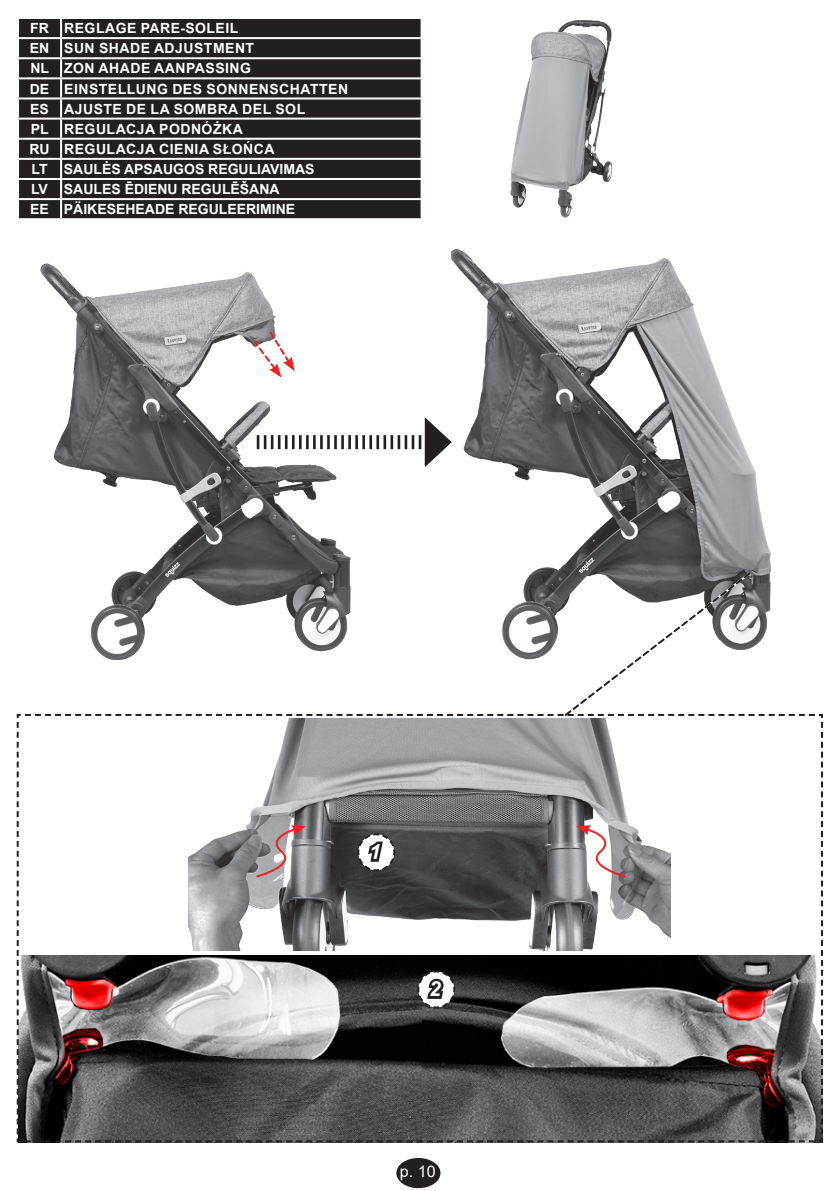
<style>
.page{position:relative;width:840px;height:1191px;background:#fff}
.page>*{position:absolute;margin:0;border:0;box-sizing:border-box;transform-origin:0 0}
.t1{font:italic 700 20.8px "Arial";color:#fff}
.t2{font:16px "Arial";color:#fff}
.t3{font:700 14px "Arial";letter-spacing:.035em;color:#fff}
.t4{font:700 14px "Arial";color:#fff}
</style>
<div class="page">
<div style="left:396px;top:1158px;width:44px;height:30px;background:#231f20;border-radius:50%"></div>
<div style="left:19px;top:19px;width:401px;height:199px;background:#231f20"></div>
<hr style="left:17px;top:37px;width:44px;height:2px;background:#fff">
<hr style="left:61px;top:37px;width:361px;height:2px;background:#fff">
<hr style="left:17px;top:57px;width:44px;height:2px;background:#fff">
<hr style="left:61px;top:57px;width:361px;height:2px;background:#fff">
<hr style="left:17px;top:77px;width:44px;height:2px;background:#fff">
<hr style="left:61px;top:77px;width:361px;height:2px;background:#fff">
<hr style="left:17px;top:97px;width:44px;height:2px;background:#fff">
<hr style="left:61px;top:97px;width:361px;height:2px;background:#fff">
<hr style="left:17px;top:118px;width:44px;height:2px;background:#fff">
<hr style="left:61px;top:118px;width:361px;height:2px;background:#fff">
<hr style="left:17px;top:138px;width:44px;height:2px;background:#fff">
<hr style="left:61px;top:138px;width:361px;height:2px;background:#fff">
<hr style="left:17px;top:158px;width:44px;height:2px;background:#fff">
<hr style="left:61px;top:158px;width:361px;height:2px;background:#fff">
<hr style="left:17px;top:178px;width:44px;height:2px;background:#fff">
<hr style="left:61px;top:178px;width:361px;height:2px;background:#fff">
<hr style="left:17px;top:198px;width:44px;height:2px;background:#fff">
<svg style="left:18px;top:37px;width:1px;height:164px"></svg>
<hr style="left:61px;top:198px;width:361px;height:2px;background:#fff">
<svg style="left:60px;top:19px;width:2px;height:199px"></svg>
<svg style="left:420px;top:19px;width:2px;height:199px"></svg>
<img style="left:510px;top:20px;width:103px;height:198px">
<svg style="left:386px;top:435px;width:36px;height:14px"></svg>
<hr style="left:383px;top:435px;width:3px;height:14px;background:#231f20">
<hr style="left:390px;top:435px;width:3px;height:14px;background:#231f20">
<hr style="left:397px;top:435px;width:3px;height:14px;background:#231f20">
<hr style="left:404px;top:435px;width:3px;height:14px;background:#231f20">
<hr style="left:411px;top:435px;width:3px;height:14px;background:#231f20">
<hr style="left:418px;top:435px;width:3px;height:14px;background:#231f20">
<svg style="left:424px;top:417px;width:27px;height:50px"></svg>
<img style="left:40px;top:263px;width:345px;height:308px">
<img style="left:451px;top:248px;width:320px;height:323px">
<svg style="left:251px;top:330px;width:43px;height:47px"></svg>
<svg style="left:17px;top:571px;width:805px;height:571px"></svg>
<p class="t3" style="left:30px;top:18px;width:20px">FR</p>
<p class="t3" style="left:64px;top:18px;width:176px">REGLAGE PARE-SOLEIL</p>
<p class="t3" style="left:30px;top:38px;width:21px">EN</p>
<p class="t3" style="left:64px;top:38px;width:191px">SUN SHADE ADJUSTMENT</p>
<p class="t3" style="left:30px;top:59px;width:20px">NL</p>
<p class="t3" style="left:64px;top:59px;width:188px">ZON AHADE AANPASSING</p>
<p class="t3" style="left:30px;top:79px;width:21px">DE</p>
<p class="t3" style="left:64px;top:79px;width:285px">EINSTELLUNG DES SONNENSCHATTEN</p>
<p class="t3" style="left:30px;top:99px;width:20px">ES</p>
<p class="t3" style="left:64px;top:99px;width:242px">AJUSTE DE LA SOMBRA DEL SOL</p>
<p class="t3" style="left:31px;top:119px;width:19px">PL</p>
<p class="t3" style="left:64px;top:119px;width:180px">REGULACJA PODNÓŻKA</p>
<p class="t3" style="left:29px;top:139px;width:22px">RU</p>
<p class="t3" style="left:64px;top:139px;width:212px">REGULACJA CIENIA SŁOŃCA</p>
<p class="t3" style="left:31px;top:159px;width:18px">LT</p>
<p class="t4" style="left:64px;top:159px;width:252px">SAULĖS APSAUGOS REGULIAVIMAS</p>
<p class="t3" style="left:31px;top:179px;width:18px">LV</p>
<p class="t4" style="left:64px;top:179px;width:217px">SAULES ĒDIENU REGULĒŠANA</p>
<p class="t3" style="left:30px;top:199px;width:20px">EE</p>
<p class="t4" style="left:64px;top:199px;width:233px">PÄIKESEHEADE REGULEERIMINE</p>
<p class="t1" style="left:369px;top:838px;width:13px">1</p>
<p class="t1" style="left:429px;top:975px;width:13px">2</p>
<p class="t2" style="left:400px;top:1160px;width:37px">p. 10</p>
</div>
